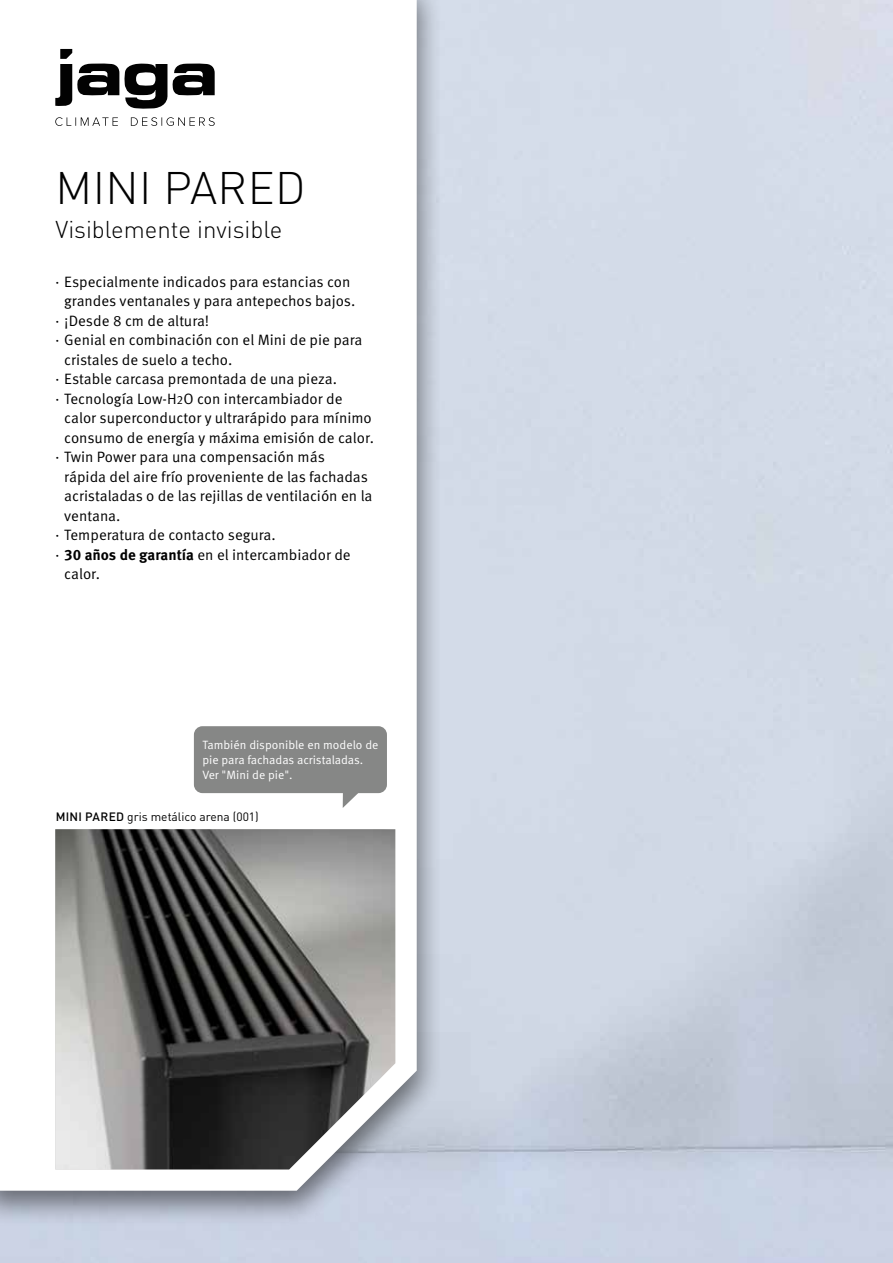
<style>
.page{position:relative;width:893px;height:1263px;background:#fff}
.page>*{position:absolute;margin:0;border:0;box-sizing:border-box;transform-origin:0 0}
.t1{font:300 45px "DIN Pro";letter-spacing:.01em;color:#000}
.t2{font:300 24px "DIN Pro";color:#000}
.t3{font:15px "Meta Pro";color:#000}
.t4{font:12px/15px "Meta Pro";color:#fff}
.t5{font:12px "DIN Pro";color:#000}
.s1{font-size:12px}
.s2{font-weight:700}
.s3{font-weight:500}
</style>
<div class="page">
<div style="left:0;top:0;width:443px;height:1227px;background:#000;opacity:.5"></div>
<svg style="left:0;top:0;width:417px;height:1191px"></svg>
<svg style="left:55px;top:49px;width:160px;height:77px"></svg>
<img style="left:55px;top:829px;width:340px;height:340px">
<div style="left:194px;top:726px;width:193px;height:67px;background:#868786;border-radius:9px"></div>
<svg style="left:343px;top:793px;width:18px;height:15px"></svg>
<h1 class="t1" style="left:56px;top:158px;width:252px">MINI PARED</h1>
<h2 class="t2" style="left:55px;top:213px;width:228px">Visiblemente invisible</h2>
<p class="t3" style="left:55px;top:273px;width:297px">· Especialmente indicados para estancias con</p>
<p class="t3" style="left:64px;top:292px;width:292px">grandes ventanales y para antepechos bajos.</p>
<p class="t3" style="left:55px;top:312px;width:156px">· ¡Desde 8 cm de altura!</p>
<p class="t3" style="left:55px;top:331px;width:309px">· Genial en combinación con el Mini de pie para</p>
<p class="t3" style="left:64px;top:351px;width:170px">cristales de suelo a techo.</p>
<p class="t3" style="left:55px;top:370px;width:283px">· Estable carcasa premontada de una pieza.</p>
<p class="t3" style="left:55px;top:390px;width:289px">· Tecnología Low-H<span class="s1">2</span>O con intercambiador de</p>
<p class="t3" style="left:64px;top:409px;width:309px">calor superconductor y ultrarápido para mínimo</p>
<p class="t3" style="left:64px;top:429px;width:311px">consumo de energía y máxima emisión de calor .</p>
<p class="t3" style="left:55px;top:448px;width:271px">· Twin Power para una compensación más</p>
<p class="t3" style="left:64px;top:468px;width:305px">rápida del aire frío proveniente de las fachadas</p>
<p class="t3" style="left:64px;top:487px;width:310px">acristaladas o de las rejillas de ventilación en la</p>
<p class="t3" style="left:64px;top:507px;width:58px">ventana.</p>
<p class="t3" style="left:55px;top:526px;width:222px">· Temperatura de contacto segura .</p>
<p class="t3" style="left:55px;top:546px;width:297px">· <span class="s2">30 años de garantía</span> en el intercambiador de</p>
<p class="t3" style="left:64px;top:565px;width:37px">calor.</p>
<p class="t4" style="left:202px;top:738px;width:178px">También disponible en modelo de pie para fachadas acristaladas.<br>Ver "Mini de pie".</p>
<p class="t5" style="left:56px;top:808px;width:205px"><span class="s3">MINI PARED</span> gris metálico arena (001)</p>
</div>
